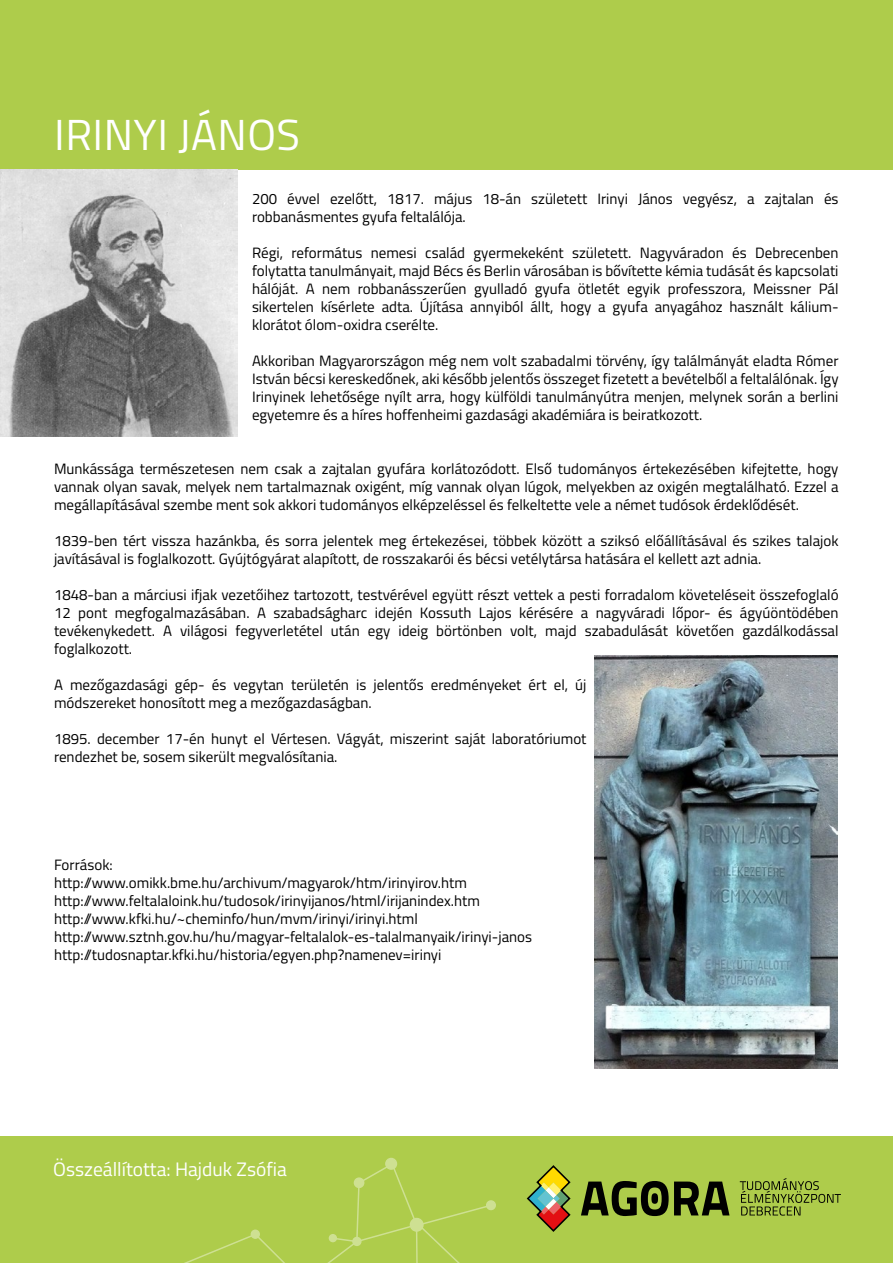
<style>
.page{position:relative;width:893px;height:1263px;background:#fff}
.page>*{position:absolute;margin:0;border:0;box-sizing:border-box;transform-origin:0 0}
.t1{font:43.5px "Titillium";letter-spacing:.01em;color:#fff}
.t2{font:19.5px "Titillium";color:#fff}
.t3{font:15px/18px "Titillium";color:#000}
</style>
<div class="page">
<div style="left:0;top:1136px;width:893px;height:127px;background:#aecc4b"></div>
<div style="left:386px;top:1158px;width:10px;height:11px;background:#cee092;border-radius:50%"></div>
<div style="left:385px;top:1158px;width:12px;height:12px;border:2px solid #fff;border-radius:50%"></div>
<div style="left:486px;top:1200px;width:10px;height:10px;border:2px solid #fff;border-radius:50%"></div>
<svg style="left:184px;top:1162px;width:309px;height:101px"></svg>
<svg style="left:526px;top:1165px;width:45px;height:67px"></svg>
<svg style="left:581px;top:1181px;width:148px;height:35px"></svg>
<div style="left:651px;top:1193px;width:7px;height:11px;background:#000;border-radius:50%"></div>
<svg style="left:740px;top:1178px;width:101px;height:37px"></svg>
<div style="left:0;top:0;width:893px;height:170px;background:#aecc4b"></div>
<img style="left:0;top:170px;width:238px;height:267px">
<img style="left:594px;top:656px;width:244px;height:412px">
<h1 class="t1" style="left:54px;top:102px;width:247px">IRINYI JÁNOS</h1>
<p class="t3" style="left:252px;top:189px;width:588px">200 évvel ezelőtt, 1817. május 18-án született Irinyi János vegyész, a zajtalan és robbanásmentes gyufa feltalálója.</p>
<p class="t3" style="left:252px;top:243px;width:588px;text-align:justify">Régi, református nemesi család gyermekeként született. Nagyváradon és Debrecenben folytatta tanulmányait, majd Bécs és Berlin városában is bővítette kémia tudását és kapcsolati hálóját. A nem robbanásszerűen gyulladó gyufa ötletét egyik professzora, Meissner Pál sikertelen kísérlete adta. Újítása annyiból állt, hogy a gyufa anyagához használt kálium&shy;klorátot ólom-oxidra cserélte.</p>
<p class="t3" style="left:252px;top:351px;width:588px;text-align:justify">Akkoriban Magyarországon még nem volt szabadalmi törvény, így találmányát eladta Rómer István bécsi kereskedőnek, aki később jelentős összeget fizetett a bevételből a feltalálónak. Így Irinyinek lehetősége nyílt arra, hogy külföldi tanulmányútra menjen, melynek során a berlini egyetemre és a híres hoffenheimi gazdasági akadémiára is beiratkozott.</p>
<p class="t3" style="left:54px;top:459px;width:786px;text-align:justify">Munkássága természetesen nem csak a zajtalan gyufára korlátozódott. Első tudományos értekezésében kifejtette, hogy vannak olyan savak, melyek nem tartalmaznak oxigént, míg vannak olyan lúgok, melyekben az oxigén megtalálható. Ezzel a megállapításával szembe ment sok akkori tudományos elképzeléssel és felkeltette vele a német tudósok érdeklődését.</p>
<p class="t3" style="left:54px;top:531px;width:786px">1839-ben tért vissza hazánkba, és sorra jelentek meg értekezései, többek között a sziksó előállításával és szikes talajok javításával is foglalkozott. Gyújtógyárat alapított, de rosszakarói és bécsi vetélytársa hatására el kellett azt adnia.</p>
<p class="t3" style="left:54px;top:585px;width:786px;text-align:justify">1848-ban a márciusi ifjak vezetőihez tartozott, testvérével együtt részt vettek a pesti forradalom követeléseit összefoglaló 12 pont megfogalmazásában. A szabadságharc idején Kossuth Lajos kérésére a nagyváradi lőpor- és ágyúöntödében tevékenykedett. A világosi fegyverletétel után egy ideig börtönben volt, majd szabadulását követően gazdálkodással foglalkozott.</p>
<p class="t3" style="left:54px;top:675px;width:534px">A mezőgazdasági gép- és vegytan területén is jelentős eredményeket ért el, új módszereket honosított meg a mezőgazdaságban.</p>
<p class="t3" style="left:54px;top:729px;width:534px">1895. december 17-én hunyt el Vértesen. Vágyát, miszerint saját laboratóriumot rendezhet be, sosem sikerült megvalósítania.</p>
<p class="t3" style="left:54px;top:855px;width:480px">Források:<br>http://www.omikk.bme.hu/archivum/magyarok/htm/irinyirov.htm http://www.feltalaloink.hu/tudosok/irinyijanos/html/irijanindex.htm http://www.kfki.hu/~cheminfo/hun/mvm/irinyi/irinyi.html http://www.sztnh.gov.hu/hu/magyar-feltalalok-es-talalmanyaik/irinyi-janos http://tudosnaptar.kfki.hu/historia/egyen.php?namenev=irinyi</p>
<h2 class="t2" style="left:53px;top:1155px;width:235px">Összeállította: Hajduk Zsófia</h2>
</div>
